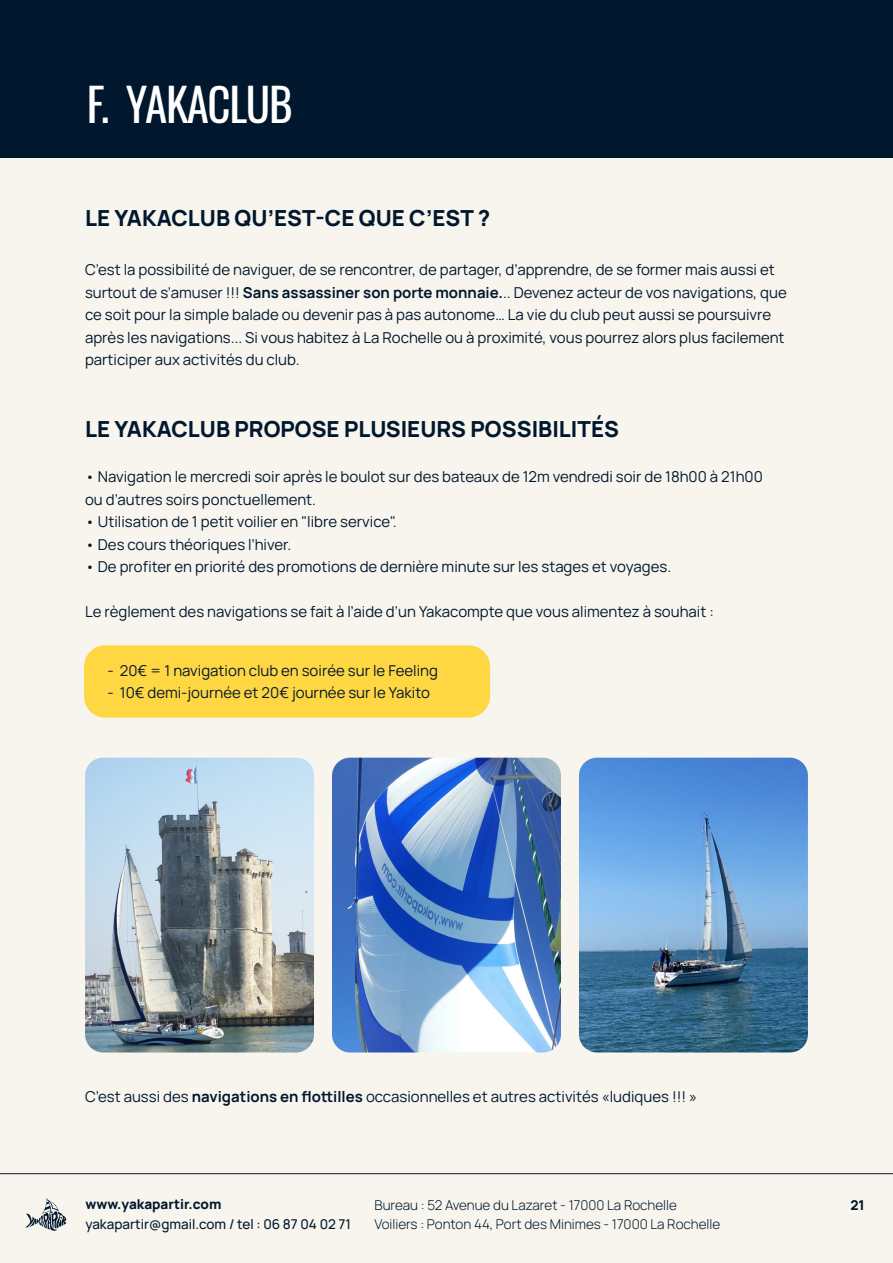
<style>
.page{position:relative;width:893px;height:1263px;background:#f7f5ed}
.page>*{position:absolute;margin:0;border:0;box-sizing:border-box;transform-origin:0 0}
.t1{font:45px "Oswald";letter-spacing:-.03em;color:#fff}
.t2{font:800 22.2px "Manrope";color:#00172e}
.t3{font:15px/22.5px "Manrope";color:#00172e}
.t4{font:300 13.5px/19.5px "Manrope";color:#00172e}
.t5{font:500 13.5px "Manrope";color:#00172e}
.t6{font:800 13.5px "Manrope";color:#00172e}
.s1{font-style:inherit}
.s2{font-weight:700}
</style>
<div class="page">
<svg style="left:0;top:1173px;width:893px;height:55px"></svg>
<svg style="left:26px;top:1198px;width:41px;height:33px"></svg>
<div style="left:0;top:0;width:893px;height:158px;background:#00172e"></div>
<div style="left:84px;top:645px;width:406px;height:73px;background:#ffd742;border-radius:21px"></div>
<img style="left:85px;top:758px;width:229px;height:294px">
<img style="left:332px;top:758px;width:229px;height:294px">
<img style="left:579px;top:758px;width:229px;height:294px">
<p class="t1" style="left:87px;top:64px;width:207px"><span class="s1">F.</span> YAKACLUB</p>
<p class="t2" style="left:85px;top:202px;width:407px">LE YAKACLUB QU’EST-CE QUE C’EST ?</p>
<p class="t3" style="left:85px;top:258px;width:703px">C’est la possibilité de naviguer, de se rencontrer, de partager, d’apprendre, de se former mais aussi et surtout de s’amuser !!! <span class="s2">Sans assassiner son porte monnaie.</span>.. Devenez acteur de vos navigations, que ce soit pour la simple balade ou devenir pas à pas autonome… La vie du club peut aussi se poursuivre après les navigations... Si vous habitez à La Rochelle ou à proximité, vous pourrez alors plus facilement participer aux activités du club.</p>
<p class="t2" style="left:85px;top:413px;width:535px">LE YAKACLUB PROPOSE PLUSIEURS POSSIBILITÉS</p>
<p class="t3" style="left:85px;top:465px;width:679px">• Navigation le mercredi soir après le boulot sur des bateaux de 12m vendredi soir de 18h00 à 21h00</p>
<p class="t3" style="left:85px;top:487px;width:232px">ou d’autres soirs ponctuellement.</p>
<p class="t3" style="left:85px;top:510px;width:313px">• Utilisation de 1 petit voilier en "libre service".</p>
<p class="t3" style="left:85px;top:532px;width:208px">• Des cours théoriques l’hiver.</p>
<p class="t3" style="left:85px;top:555px;width:588px">• De profiter en priorité des promotions de dernière minute sur les stages et voyages.</p>
<p class="t3" style="left:85px;top:600px;width:630px">Le règlement des navigations se fait à l’aide d’un Yakacompte que vous alimentez à souhait :</p>
<p class="t3" style="left:108px;top:659px;width:332px">- 20€ = 1 navigation club en soirée sur le Feeling</p>
<p class="t3" style="left:108px;top:681px;width:324px">- 10€ demi-journée et 20€ journée sur le Yakito</p>
<p class="t3" style="left:85px;top:1084px;width:614px">C’est aussi des <span class="s2">navigations en flottilles</span> occasionnelles et autres activités «ludiques !!! »</p>
<p class="t6" style="left:85px;top:1195px;width:137px">www.yakapartir.com</p>
<p class="t5" style="left:85px;top:1214px;width:267px">yakapartir@gmail.com / tel : 06 87 04 02 71</p>
<p class="t4" style="left:374px;top:1194px;width:347px">Bureau : 52 Avenue du Lazaret - 17000 La Rochelle<br>Voiliers : Ponton 44, Port des Minimes - 17000 La Rochelle</p>
<p class="t6" style="left:850px;top:1196px;width:16px">21</p>
</div>
